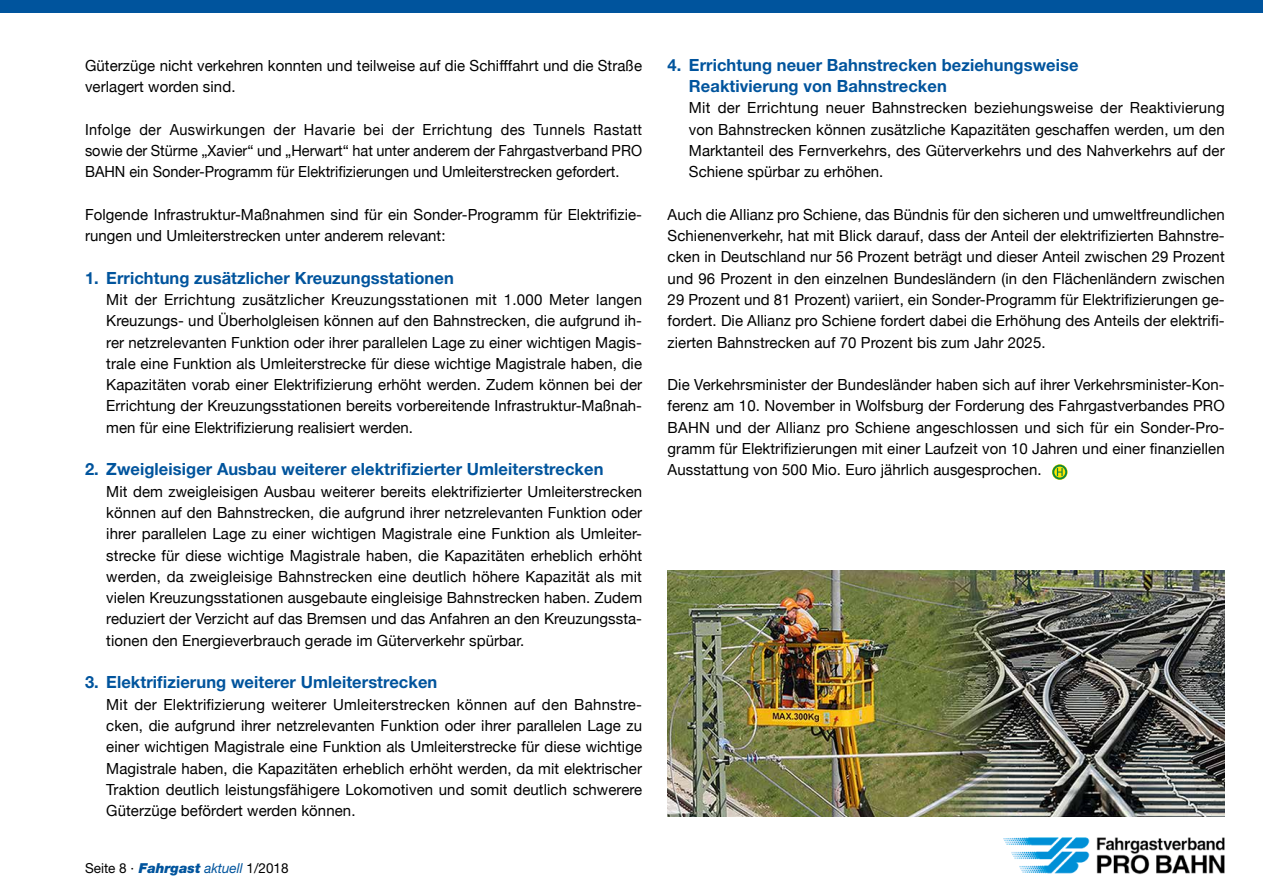
<style>
.page{position:relative;width:1263px;height:893px;background:#fff}
.page>*{position:absolute;margin:0;border:0;box-sizing:border-box;transform-origin:0 0}
.t1{font:700 16.8px/21.3px "Helvetica Neue";letter-spacing:.005em;color:#00549d}
.t2{font:15.3px/21.3px "Helvetica Neue";letter-spacing:.005em;color:#000;text-align:justify}
.t3{font:15.3px/21.3px "Helvetica Neue";letter-spacing:.005em;color:#000;text-align:justify;scale:.95 1}
.t4{font:13.8px "Helvetica Neue";color:#000}
.s1{font-weight:900;font-style:italic;color:#00549d}
.s2{font-style:italic;color:#00549d}
</style>
<div class="page">
<div style="left:0;top:0;width:1263px;height:13px;background:#00549d"></div>
<img style="left:1003px;top:837px;width:222px;height:37px">
<img style="left:668px;top:571px;width:557px;height:245px">
<svg style="left:1052px;top:464px;width:15px;height:16px"></svg>
<svg style="left:1052px;top:465px;width:15px;height:14px"></svg>
<svg style="left:1054px;top:467px;width:11px;height:11px"></svg>
<svg style="left:1057px;top:468px;width:6px;height:8px"></svg>
<p class="t2" style="left:85px;top:54px;width:559px">Güterzüge nicht verkehren konnten und teilweise auf die Schifffahrt und die Straße verlagert worden sind.</p>
<p class="t3" style="left:85px;top:118px;width:588px">Infolge der Auswirkungen der Havarie bei der Errichtung des Tunnels Rastatt sowie der Stürme „Xavier“ und „Herwart“ hat unter anderem der Fahrgastverband PRO BAHN ein Sonder-Programm für Elektrifizierungen und Umleiterstrecken gefordert.</p>
<p class="t2" style="left:85px;top:203px;width:559px">Folgende Infrastruktur-Maßnahmen sind für ein Sonder-Programm für Elektrifizie&shy;rungen und Umleiterstrecken unter anderem relevant:</p>
<p class="t1" style="left:85px;top:267px;width:370px">1. Errichtung zusätzlicher Kreuzungsstationen</p>
<p class="t2" style="left:106px;top:289px;width:537px">Mit der Errichtung zusätzlicher Kreuzungsstationen mit 1.000 Meter langen Kreuzungs- und Überholgleisen können auf den Bahnstrecken, die aufgrund ih&shy;rer netzrelevanten Funktion oder ihrer parallelen Lage zu einer wichtigen Magis&shy;trale eine Funktion als Umleiterstrecke für diese wichtige Magistrale haben, die Kapazitäten vorab einer Elektrifizierung erhöht werden. Zudem können bei der Errichtung der Kreuzungsstationen bereits vorbereitende Infrastruktur-Maßnah&shy;men für eine Elektrifizierung realisiert werden.</p>
<p class="t1" style="left:85px;top:458px;width:520px">2. Zweigleisiger Ausbau weiterer elektrifizierter Umleiterstrecken</p>
<p class="t2" style="left:106px;top:480px;width:537px">Mit dem zweigleisigen Ausbau weiterer bereits elektrifizierter Umleiterstrecken können auf den Bahnstrecken, die aufgrund ihrer netzrelevanten Funktion oder ihrer parallelen Lage zu einer wichtigen Magistrale eine Funktion als Umleiter&shy;strecke für diese wichtige Magistrale haben, die Kapazitäten erheblich erhöht werden, da zweigleisige Bahnstrecken eine deutlich höhere Kapazität als mit vielen Kreuzungsstationen ausgebaute eingleisige Bahnstrecken haben. Zudem reduziert der Verzicht auf das Bremsen und das Anfahren an den Kreuzungssta&shy;tionen den Energieverbrauch gerade im Güterverkehr spürbar.</p>
<p class="t1" style="left:85px;top:671px;width:354px">3. Elektrifizierung weiterer Umleiterstrecken</p>
<p class="t2" style="left:106px;top:693px;width:537px">Mit der Elektrifizierung weiterer Umleiterstrecken können auf den Bahnstre&shy;cken, die aufgrund ihrer netzrelevanten Funktion oder ihrer parallelen Lage zu einer wichtigen Magistrale eine Funktion als Umleiterstrecke für diese wichtige Magistrale haben, die Kapazitäten erheblich erhöht werden, da mit elektrischer Traktion deutlich leistungsfähigere Lokomotiven und somit deutlich schwerere Güterzüge befördert werden können.</p>
<p class="t4" style="left:85px;top:859px;width:205px">Seite 8 · <span class="s1">Fahrgast</span> <span class="s2">aktuell</span> 1/2018</p>
<p class="t1" style="left:689px;top:54px;width:391px;text-indent:-21px">4. Errichtung neuer Bahnstrecken beziehungsweise<br>Reaktivierung von Bahnstrecken</p>
<p class="t2" style="left:689px;top:97px;width:537px">Mit der Errichtung neuer Bahnstrecken beziehungsweise der Reaktivierung von Bahnstrecken können zusätzliche Kapazitäten geschaffen werden, um den Marktanteil des Fernverkehrs, des Güterverkehrs und des Nahverkehrs auf der Schiene spürbar zu erhöhen.</p>
<p class="t2" style="left:668px;top:203px;width:559px">Auch die Allianz pro Schiene, das Bündnis für den sicheren und umweltfreundlichen Schienenverkehr, hat mit Blick darauf, dass der Anteil der elektrifizierten Bahnstre&shy;cken in Deutschland nur 56 Prozent beträgt und dieser Anteil zwischen 29 Prozent und 96 Prozent in den einzelnen Bundesländern (in den Flächenländern zwischen 29 Prozent und 81 Prozent) variiert, ein Sonder-Programm für Elektrifizierungen ge&shy;fordert. Die Allianz pro Schiene fordert dabei die Erhöhung des Anteils der elektrifi&shy;zierten Bahnstrecken auf 70 Prozent bis zum Jahr 2025.</p>
<p class="t2" style="left:668px;top:374px;width:559px">Die Verkehrsminister der Bundesländer haben sich auf ihrer Verkehrsminister-Kon&shy;ferenz am 10. November in Wolfsburg der Forderung des Fahrgastverbandes PRO BAHN und der Allianz pro Schiene angeschlossen und sich für ein Sonder-Pro&shy;gramm für Elektrifizierungen mit einer Laufzeit von 10 Jahren und einer finanziellen Ausstattung von 500 Mio. Euro jährlich ausgesprochen.</p>
</div>
